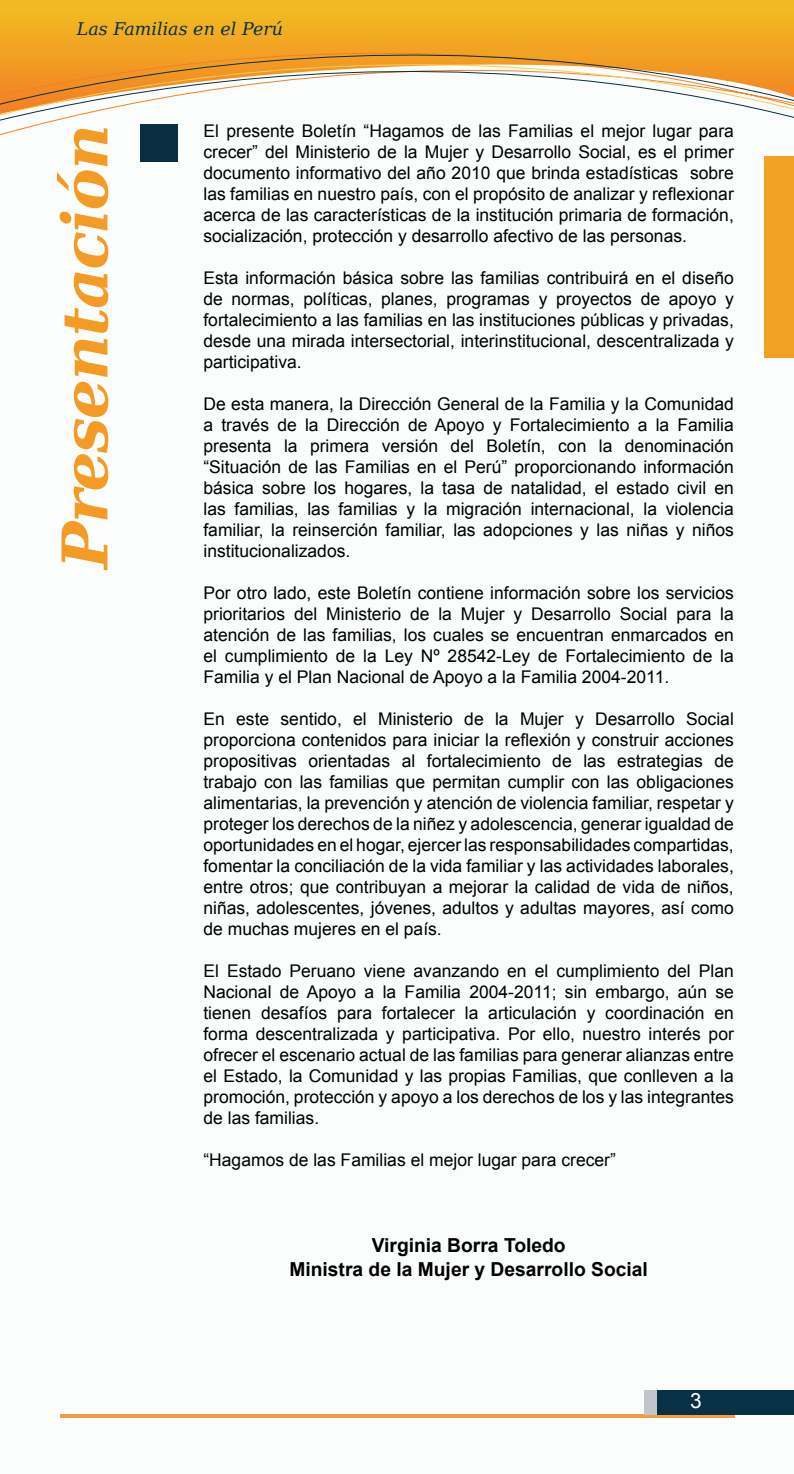
<style>
.page{position:relative;width:794px;height:1474px;background:#fff}
.page>*{position:absolute;margin:0;border:0;box-sizing:border-box;transform-origin:0 0}
.t1{font:italic 700 63px "DejaVu Serif";letter-spacing:-.025em;color:#f49b25}
.t2{font:21px "Arial";color:#fff}
.t3{font:700 19.25px/23.1px "Arial";color:#000;text-align:center}
.t4{font:17.5px/21px "Arial";color:#000;text-align:justify}
.t5{font:italic 17.5px "DejaVu Serif";color:#083046}
</style>
<div class="page">
<div style="left:0;top:0;width:794px;height:1473px;background:#fafdfc"></div>
<svg style="left:1px;top:0;width:793px;height:135px"></svg>
<svg style="left:0;top:0;width:1px;height:136px"></svg>
<hr style="left:60px;top:1414px;width:674px;height:4px;background:#f89c43">
<div style="left:657px;top:1389px;width:137px;height:25px;background:#083046"></div>
<div style="left:644px;top:1389px;width:13px;height:25px;background:#c3c5cd"></div>
<div style="left:764px;top:156px;width:30px;height:202px;background:#f3a123"></div>
<div style="left:140px;top:124px;width:38px;height:38px;background:#0a2f44"></div>
<p class="t5" style="left:77px;top:14px;width:208px">Las Familias en el Perú</p>
<h1 class="t1" style="left:30px;top:569px;width:446px;rotate:-90deg">Presentación</h1>
<p class="t4" style="left:203px;top:120px;width:532px">El presente Boletín “Hagamos de las Familias el mejor lugar para crecer” del Ministerio de la Mujer y Desarrollo Social, es el primer documento informativo del año 2010 que brinda estadísticas sobre las familias en nuestro país, con el propósito de analizar y reflexionar acerca de las características de la institución primaria de formación, socialización, protección y desarrollo afectivo de las personas.</p>
<p class="t4" style="left:203px;top:267px;width:532px">Esta información básica sobre las familias contribuirá en el diseño de normas, políticas, planes, programas y proyectos de apoyo y fortalecimiento a las familias en las instituciones públicas y privadas, desde una mirada intersectorial, interinstitucional, descentralizada y participativa.</p>
<p class="t4" style="left:203px;top:393px;width:532px">De esta manera, la Dirección General de la Familia y la Comunidad a través de la Dirección de Apoyo y Fortalecimiento a la Familia presenta la primera versión del Boletín, con la denominación “Situación de las Familias en el Perú” proporcionando información básica sobre los hogares, la tasa de natalidad, el estado civil en las familias, las familias y la migración internacional, la violencia familiar, la reinserción familiar, las adopciones y las niñas y niños institucionalizados.</p>
<p class="t4" style="left:203px;top:582px;width:532px">Por otro lado, este Boletín contiene información sobre los servicios prioritarios del Ministerio de la Mujer y Desarrollo Social para la atención de las familias, los cuales se encuentran enmarcados en el cumplimiento de la Ley Nº 28542-Ley de Fortalecimiento de la Familia y el Plan Nacional de Apoyo a la Familia 2004-2011.</p>
<p class="t4" style="left:203px;top:708px;width:532px">En este sentido, el Ministerio de la Mujer y Desarrollo Social proporciona contenidos para iniciar la reflexión y construir acciones propositivas orientadas al fortalecimiento de las estrategias de trabajo con las familias que permitan cumplir con las obligaciones alimentarias, la prevención y atención de violencia familiar, respetar y proteger los derechos de la niñez y adolescencia, generar igualdad de oportunidades en el hogar, ejercer las responsabilidades compartidas, fomentar la conciliación de la vida familiar y las actividades laborales, entre otros; que contribuyan a mejorar la calidad de vida de niños, niñas, adolescentes, jóvenes, adultos y adultas mayores, así como de muchas mujeres en el país.</p>
<p class="t4" style="left:203px;top:960px;width:532px">El Estado Peruano viene avanzando en el cumplimiento del Plan Nacional de Apoyo a la Familia 2004-2011; sin embargo, aún se tienen desafíos para fortalecer la articulación y coordinación en forma descentralizada y participativa. Por ello, nuestro interés por ofrecer el escenario actual de las familias para generar alianzas entre el Estado, la Comunidad y las propias Familias, que conlleven a la promoción, protección y apoyo a los derechos de los y las integrantes de las familias.</p>
<p class="t4" style="left:203px;top:1149px;width:414px">“Hagamos de las Familias el mejor lugar para crecer”</p>
<p class="t3" style="left:289px;top:1234px;width:360px">Virginia Borra Toledo<br>Ministra de la Mujer y Desarrollo Social</p>
<p class="t2" style="left:690px;top:1387px;width:13px">3</p>
</div>
